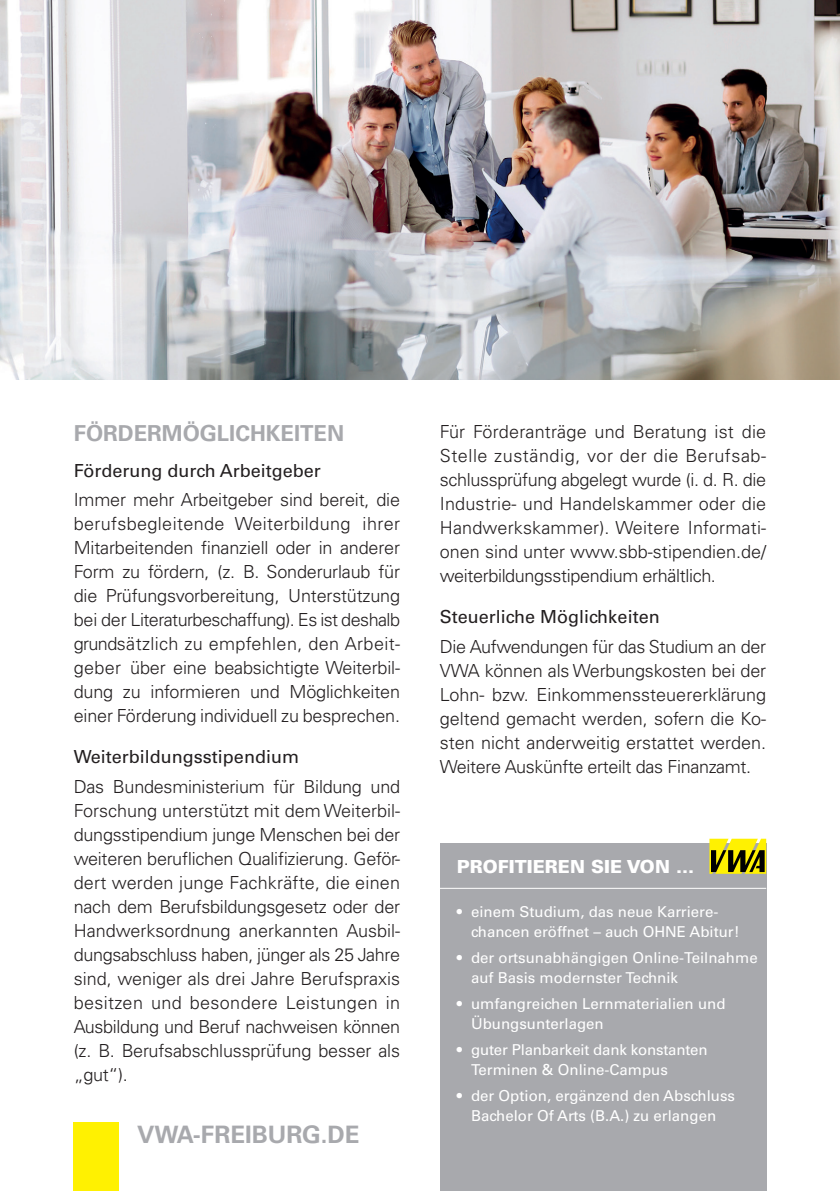
<style>
.page{position:relative;width:840px;height:1191px;background:#fff}
.page>*{position:absolute;margin:0;border:0;box-sizing:border-box;transform-origin:0 0}
.t1{font:700 24px "Univers LT Pro 65";color:#a8a9ad}
.t2{font:700 22px "Univers LT Pro 65";color:#a8a9ad}
.t3{font:300 18px/24px "Univers LT Pro 45";letter-spacing:-.02em;color:#231f20;text-align:justify}
.t4{font:18px "Univers LT Pro 55 Roman";color:#231f20}
.t5{font:900 18px "Univers LT Pro 75";color:#fff}
.t6{font:15px/20px "Univers LT Pro 55 Roman";color:#fff}
</style>
<div class="page">
<div style="left:74px;top:1123px;width:45px;height:68px;background:#fff101"></div>
<img style="left:0;top:0;width:839px;height:380px">
<div style="left:439px;top:843px;width:326px;height:348px;background:#a8a9ad"></div>
<hr style="left:439px;top:888px;width:326px;height:1px;background:#fff">
<svg style="left:709px;top:838px;width:56px;height:35px;background:#a39b0f"></svg>
<p class="t2" style="left:74px;top:418px;width:272px">FÖRDERMÖGLICHKEITEN</p>
<p class="t4" style="left:74px;top:458px;width:248px">Förderung durch Arbeitgeber</p>
<p class="t3" style="left:74px;top:487px;width:328px">Immer mehr Arbeitgeber sind bereit, die berufsbegleitende Weiterbildung ihrer Mitarbeitenden finanziell oder in anderer Form zu fördern, (z. B. Sonderurlaub für die Prüfungsvorbereitung, Unterstützung bei der Literaturbeschaffung). Es ist deshalb grundsätzlich zu empfehlen, den Arbeit&shy;geber über eine beabsichtigte Weiterbil&shy;dung zu informieren und Möglichkeiten einer Förderung individuell zu besprechen.</p>
<p class="t4" style="left:74px;top:744px;width:227px">Weiterbildungsstipendium</p>
<p class="t3" style="left:74px;top:774px;width:328px">Das Bundesministerium für Bildung und Forschung unterstützt mit dem Weiterbil&shy;dungsstipendium junge Menschen bei der weiteren beruflichen Qualifizierung. Geför&shy;dert werden junge Fachkräfte, die einen nach dem Berufsbildungsgesetz oder der Handwerksordnung anerkannten Ausbil&shy;dungsabschluss haben, jünger als 25 Jahre sind, weniger als drei Jahre Berufspraxis besitzen und besondere Leistungen in Ausbildung und Beruf nachweisen können (z. B. Berufsabschlussprüfung besser als „gut“).</p>
<h1 class="t1" style="left:137px;top:1118px;width:224px">VWA-FREIBURG.DE</h1>
<p class="t3" style="left:439px;top:419px;width:327px">Für Förderanträge und Beratung ist die Stelle zuständig, vor der die Berufsab&shy;schlussprüfung abgelegt wurde (i. d. R. die Industrie- und Handelskammer oder die Handwerkskammer). Weitere Informati&shy;onen sind unter www.sbb-stipendien.de/ weiterbildungsstipendium erhältlich.</p>
<p class="t4" style="left:439px;top:604px;width:221px">Steuerliche Möglichkeiten</p>
<p class="t3" style="left:439px;top:634px;width:327px">Die Aufwendungen für das Studium an der VWA können als Werbungskosten bei der Lohn- bzw. Einkommenssteuererklärung geltend gemacht werden, sofern die Ko&shy;sten nicht anderweitig erstattet werden.<br>Weitere Auskünfte erteilt das Finanzamt.</p>
<p class="t5" style="left:456px;top:854px;width:238px">PROFITIEREN SIE VON …</p>
<p class="t6" style="left:471px;top:901px;width:270px;text-indent:-14px">• einem Studium, das neue Karriere&shy;chancen eröffnet – auch OHNE Abitur!</p>
<p class="t6" style="left:471px;top:947px;width:288px;text-indent:-14px">• der ortsunabhängigen Online-Teilnahme auf Basis modernster Technik</p>
<p class="t6" style="left:471px;top:993px;width:256px;text-indent:-14px">• umfangreichen Lernmaterialien und<br>Übungsunterlagen</p>
<p class="t6" style="left:471px;top:1039px;width:238px;text-indent:-14px">• guter Planbarkeit dank konstanten<br>Terminen &amp; Online-Campus</p>
<p class="t6" style="left:456px;top:1085px;width:279px;text-align:center">• der Option, ergänzend den Abschluss<br>Bachelor Of Arts (B.A.) zu erlangen</p>
</div>
